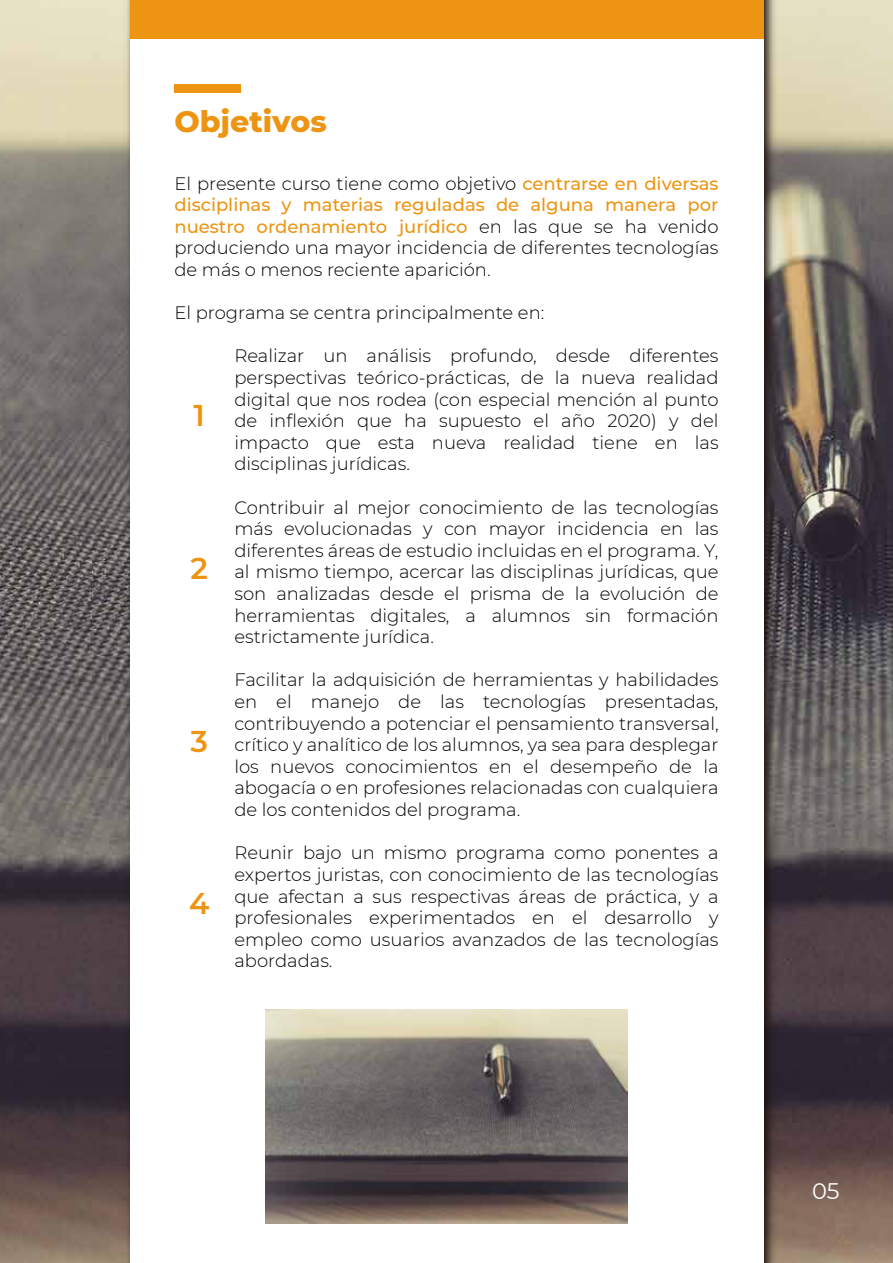
<style>
.page{position:relative;width:893px;height:1263px;background:#fff}
.page>*{position:absolute;margin:0;border:0;box-sizing:border-box;transform-origin:0 0}
.t1{font:800 30px "Montserrat";color:#ed9513}
.t2{font:600 30px "Montserrat";color:#ed9513}
.t3{font:22.5px "Montserrat";color:#fff}
.t4{font:300 18px/21.6px "Montserrat";color:#000;text-align:justify}
.s1{font-weight:500;color:#ed9513}
</style>
<div class="page">
<img style="left:0;top:0;width:893px;height:1263px">
<img style="left:121px;top:0;width:659px;height:1263px">
<div style="left:130px;top:0;width:633px;height:1263px;background:#fff"></div>
<div style="left:130px;top:0;width:633px;height:39px;background:#ed9513"></div>
<div style="left:174px;top:84px;width:66px;height:9px;background:#ed9513"></div>
<img style="left:265px;top:1009px;width:363px;height:214px">
<h1 class="t1" style="left:174px;top:99px;width:154px">Objetivos</h1>
<p class="t4" style="left:174px;top:172px;width:546px">El presente curso tiene como objetivo <span class="s1">centrarse en diversas disciplinas y materias reguladas de alguna manera por nuestro ordenamiento jurídico</span> en las que se ha venido produciendo una mayor incidencia de diferentes tecnologías de más o menos reciente aparición.</p>
<p class="t4" style="left:174px;top:301px;width:371px">El programa se centra principalmente en:</p>
<p class="t4" style="left:234px;top:345px;width:486px">Realizar un análisis profundo, desde diferentes perspectivas teórico-prácticas, de la nueva realidad digital que nos rodea (con especial mención al punto de inflexión que ha supuesto el año 2020) y del impacto que esta nueva realidad tiene en las disciplinas jurídicas.</p>
<p class="t4" style="left:234px;top:496px;width:486px">Contribuir al mejor conocimiento de las tecnologías más evolucionadas y con mayor incidencia en las diferentes áreas de estudio incluidas en el programa. Y, al mismo tiempo, acercar las disciplinas jurídicas, que son analizadas desde el prisma de la evolución de herramientas digitales, a alumnos sin formación estrictamente jurídica.</p>
<p class="t4" style="left:234px;top:669px;width:486px">Facilitar la adquisición de herramientas y habilidades en el manejo de las tecnologías presentadas, contribuyendo a potenciar el pensamiento transversal, crítico y analítico de los alumnos, ya sea para desplegar los nuevos conocimientos en el desempeño de la abogacía o en profesiones relacionadas con cualquiera de los contenidos del programa.</p>
<p class="t4" style="left:234px;top:841px;width:486px">Reunir bajo un mismo programa como ponentes a expertos juristas, con conocimiento de las tecnologías que afectan a sus respectivas áreas de práctica, y a profesionales experimentados en el desarrollo y empleo como usuarios avanzados de las tecnologías abordadas.</p>
<h1 class="t2" style="left:194px;top:394px;width:13px">1</h1>
<h1 class="t2" style="left:191px;top:547px;width:19px">2</h1>
<h1 class="t2" style="left:191px;top:720px;width:19px">3</h1>
<h1 class="t2" style="left:189px;top:882px;width:22px">4</h1>
<p class="t3" style="left:812px;top:1176px;width:29px">05</p>
</div>
